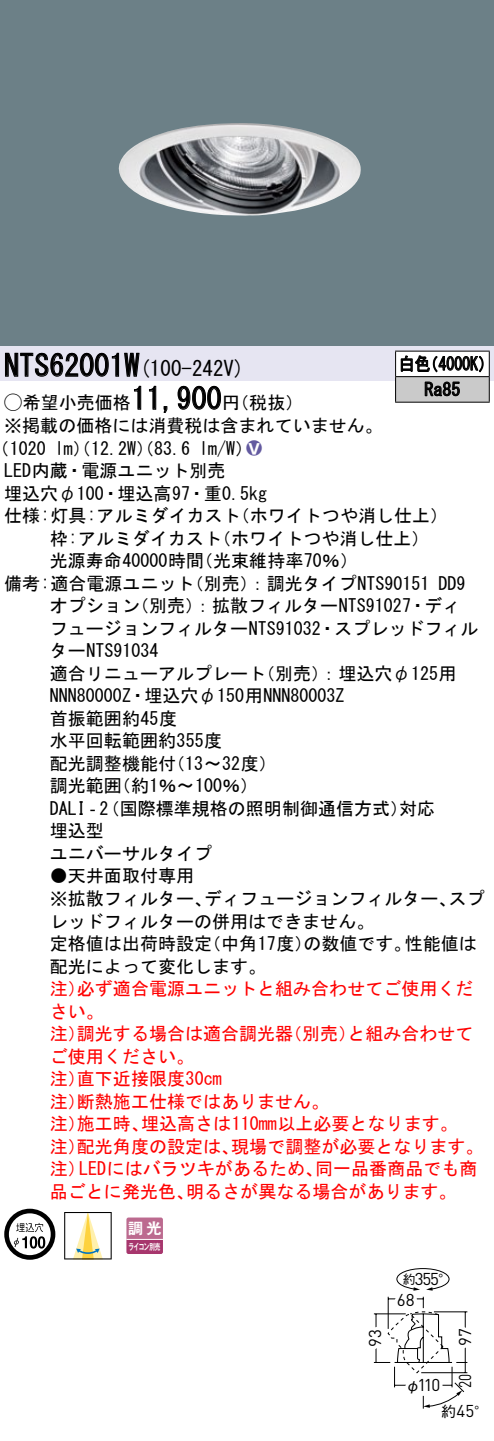
<style>
.page{position:relative;width:494px;height:1441px;background:#fff}
.page>*{position:absolute;margin:0;border:0;box-sizing:border-box;transform-origin:0 0}
.t1{font:30px "MS Gothic";color:#000}
.t2{font:21px "MS Gothic";color:#000}
.t3{font:18px/22.5px "MS Gothic";color:#000}
.t4{font:18px/22.5px "MS Gothic";color:#f00}
.t5{font:18px/25.5px "MS Gothic";color:#000;scale:.88 1}
.t6{font:18px "Ford Classification 1";color:#635aa0}
.t7{font:17.1px "DINOT";letter-spacing:-.02em;color:#000}
.t8{font:17.1px "DINOT";letter-spacing:-.02em;color:#000;scale:.8 1}
.t9{font:15px "Gothic MB101 Pro De Bold 90 pv RKSJ H";color:#fff}
.t10{font:15px "Gothic BBB Pro Medium 90 pv RKSJ H";color:#000}
.t11{font:12.6px "Gothic BBB Pro Medium 90 pv RKSJ H";color:#000}
.t12{font:8.7px "Gothic MB101 Pro De Bold 90 pv RKSJ H";letter-spacing:-.05em;color:#fff;scale:.65 1}
.s1{font-size:30px}
.s2{font-family:"Ford Classification 1"}
.s3{color:#fff}
.s4{font-family:"Gothic BBB Pro Medium 90 pv RKSJ H";font-size:15px}
</style>
<div class="page">
<div style="left:0;top:0;width:493px;height:346px;background:#6c8087"></div>
<img style="left:118px;top:123px;width:243px;height:93px">
<div style="left:0;top:346px;width:493px;height:34px;background:#e6e5f2"></div>
<svg style="left:5px;top:352px;width:135px;height:25px"></svg>
<svg style="left:134px;top:385px;width:7px;height:25px"></svg>
<svg style="left:149px;top:385px;width:7px;height:25px"></svg>
<svg style="left:163px;top:406px;width:5px;height:7px"></svg>
<svg style="left:177px;top:385px;width:44px;height:25px"></svg>
<svg style="left:4px;top:1208px;width:51px;height:51px"></svg>
<svg style="left:38px;top:1236px;width:7px;height:12px"></svg>
<svg style="left:64px;top:1212px;width:48px;height:47px"></svg>
<svg style="left:126px;top:1217px;width:37px;height:36px"></svg>
<hr style="left:126px;top:1238px;width:37px;height:1px;background:#fff">
<hr style="left:395px;top:350px;width:94px;height:1px;background:#000">
<hr style="left:395px;top:401px;width:94px;height:1px;background:#000">
<svg style="left:394px;top:351px;width:95px;height:50px;background:#b0b0b0"></svg>
<svg style="left:373px;top:1268px;width:95px;height:141px"></svg>
<h1 class="t1" style="left:4px;top:350px;width:122px">NTS62001</h1>
<p class="t2" style="left:124px;top:358px;width:121px">(<span class="s1">W</span> 100-242 (V</p>
<p class="t5" style="left:424px;top:351px;width:42px;text-indent:-26px">白色<br>Ra85</p>
<p class="t5" style="left:422px;top:351px;width:83px">（4000 (K</p>
<h1 class="t1" style="left:131px;top:383px;width:91px">11,900</h1>
<p class="t3" style="left:4px;top:391px;width:379px"><span class="s2">A</span>希望小売価格<br>※掲載の価格には消費税は含まれていません。</p>
<p class="t6" style="left:246px;top:438px;width:17px">2<span class="s3">8</span></p>
<p class="t3" style="left:222px;top:391px;width:82px">（円税抜(</p>
<p class="t3" style="left:199px;top:437px;width:55px">l m (W/</p>
<p class="t3" style="left:-8px;top:437px;width:56px">（1020</p>
<p class="t3" style="left:4px;top:459px;width:223px">LED内蔵・電源ユニット別売</p>
<p class="t3" style="left:4px;top:482px;width:264px">埋込穴φ100・埋込高97・重0.5kg</p>
<p class="t3" style="left:231px;top:504px;width:218px">（ホワイトつや消し仕上(</p>
<p class="t3" style="left:55px;top:437px;width:137px">lm）（12.2 ）（W 83.6</p>
<p class="t3" style="left:213px;top:504px;width:217px;text-indent:-209px">仕様:灯具:アルミダイカスト<br>（ホワイトつや消し仕上(</p>
<p class="t3" style="left:195px;top:527px;width:164px;text-indent:-145px">枠:アルミダイカスト<br>（光束維持率70％(</p>
<p class="t3" style="left:50px;top:549px;width:156px">光源寿命40000時間</p>
<p class="t3" style="left:185px;top:572px;width:245px">（別売：）調光タイプNTS90151</p>
<p class="t3" style="left:131px;top:572px;width:331px;text-indent:-127px">備考:適合電源ユニット<br>（別売：）拡散フィルターNTS91027・ディ</p>
<p class="t3" style="left:438px;top:572px;width:28px">DD9</p>
<p class="t3" style="left:50px;top:594px;width:91px">オプション</p>
<p class="t3" style="left:50px;top:617px;width:430px">フュージョンフィルターNTS91032・スプレッドフィル</p>
<p class="t3" style="left:50px;top:639px;width:110px">ターNTS91034</p>
<p class="t3" style="left:257px;top:662px;width:201px">（別売：）埋込穴φ125用</p>
<p class="t3" style="left:50px;top:662px;width:217px">適合リニューアルプレート</p>
<p class="t3" style="left:50px;top:684px;width:296px">NNN80000 ・Z 埋込穴φ150用NNN80003Z</p>
<p class="t3" style="left:50px;top:707px;width:129px">首振範囲約45度</p>
<p class="t3" style="left:50px;top:729px;width:174px">水平回転範囲約355度</p>
<p class="t3" style="left:167px;top:752px;width:111px">（13〜32度(</p>
<p class="t3" style="left:113px;top:752px;width:147px;text-indent:-63px">配光調整機能付<br>（約1％〜100％(</p>
<p class="t3" style="left:50px;top:774px;width:73px">調光範囲</p>
<p class="t3" style="left:50px;top:797px;width:359px">DALI‐（2 国際標準規格の照明制御通信方式）埋込型<br>ユニバーサルタイプ</p>
<p class="t3" style="left:50px;top:864px;width:145px">●天井面取付専用</p>
<p class="t3" style="left:399px;top:797px;width:37px">対応</p>
<p class="t3" style="left:448px;top:887px;width:37px">スプ</p>
<p class="t3" style="left:204px;top:887px;width:254px">ディフュージョンフィルター、</p>
<p class="t3" style="left:50px;top:887px;width:325px">※拡散フィルター、<br>レッドフィルターの併用はできません。</p>
<p class="t3" style="left:203px;top:932px;width:111px">（中角17度）</p>
<p class="t3" style="left:50px;top:932px;width:217px">定格値は出荷時設定<br>配光によって変化します。</p>
<p class="t4" style="left:77px;top:977px;width:397px">必ず適合電源ユニットと組み合わせてご使用くだ</p>
<p class="t3" style="left:303px;top:932px;width:110px">の数値です。</p>
<p class="t3" style="left:404px;top:932px;width:73px">性能値は</p>
<p class="t4" style="left:50px;top:977px;width:55px">注）さい。</p>
<p class="t4" style="left:77px;top:1022px;width:217px">調光する場合は適合調光器</p>
<p class="t4" style="left:284px;top:1022px;width:73px">（別売）</p>
<p class="t4" style="left:347px;top:1022px;width:127px">と組み合わせて</p>
<p class="t4" style="left:50px;top:1022px;width:37px">注）</p>
<p class="t4" style="left:50px;top:1044px;width:145px">ご使用ください。</p>
<p class="t4" style="left:77px;top:1067px;width:146px">直下近接限度30cm</p>
<p class="t4" style="left:77px;top:1067px;width:253px;text-indent:-27px">注）<br>断熱施工仕様ではありません。</p>
<p class="t4" style="left:50px;top:1089px;width:37px">注）</p>
<p class="t4" style="left:141px;top:1112px;width:318px">埋込高さは110mm以上必要となります。</p>
<p class="t4" style="left:77px;top:1112px;width:73px">施工時、</p>
<p class="t4" style="left:50px;top:1112px;width:37px">注）</p>
<p class="t4" style="left:231px;top:1134px;width:254px">現場で調整が必要となります。</p>
<p class="t4" style="left:77px;top:1134px;width:163px">配光角度の設定は、</p>
<p class="t4" style="left:50px;top:1134px;width:37px">注）</p>
<p class="t4" style="left:79px;top:1157px;width:245px">LEDにはバラツキがあるため、</p>
<p class="t4" style="left:315px;top:1157px;width:163px">同一品番商品でも商</p>
<p class="t4" style="left:50px;top:1157px;width:37px">注）</p>
<p class="t4" style="left:50px;top:1179px;width:145px">品ごとに発光色、</p>
<p class="t4" style="left:186px;top:1179px;width:272px">明るさが異なる場合があります。</p>
<p class="t9" style="left:128px;top:1215px;width:35px">調光</p>
<p class="t12" style="left:128px;top:1239px;width:51px">ライコン別売</p>
<p class="t7" style="left:414px;top:1266px;width:40px">355<span class="s4">°</span></p>
<p class="t11" style="left:402px;top:1268px;width:14px">約</p>
<p class="t7" style="left:396px;top:1287px;width:19px">68</p>
<p class="t7" style="left:363px;top:1346px;width:19px;rotate:-90deg">93</p>
<p class="t7" style="left:453px;top:1345px;width:19px;rotate:-90deg">97</p>
<p class="t7" style="left:417px;top:1373px;width:24px">110</p>
<p class="t10" style="left:405px;top:1372px;width:16px">φ</p>
<p class="t8" style="left:453px;top:1387px;width:19px;rotate:-90deg">20</p>
<p class="t10" style="left:440px;top:1398px;width:16px">約</p>
<p class="t7" style="left:456px;top:1398px;width:35px">45<span class="s4">°</span></p>
</div>
